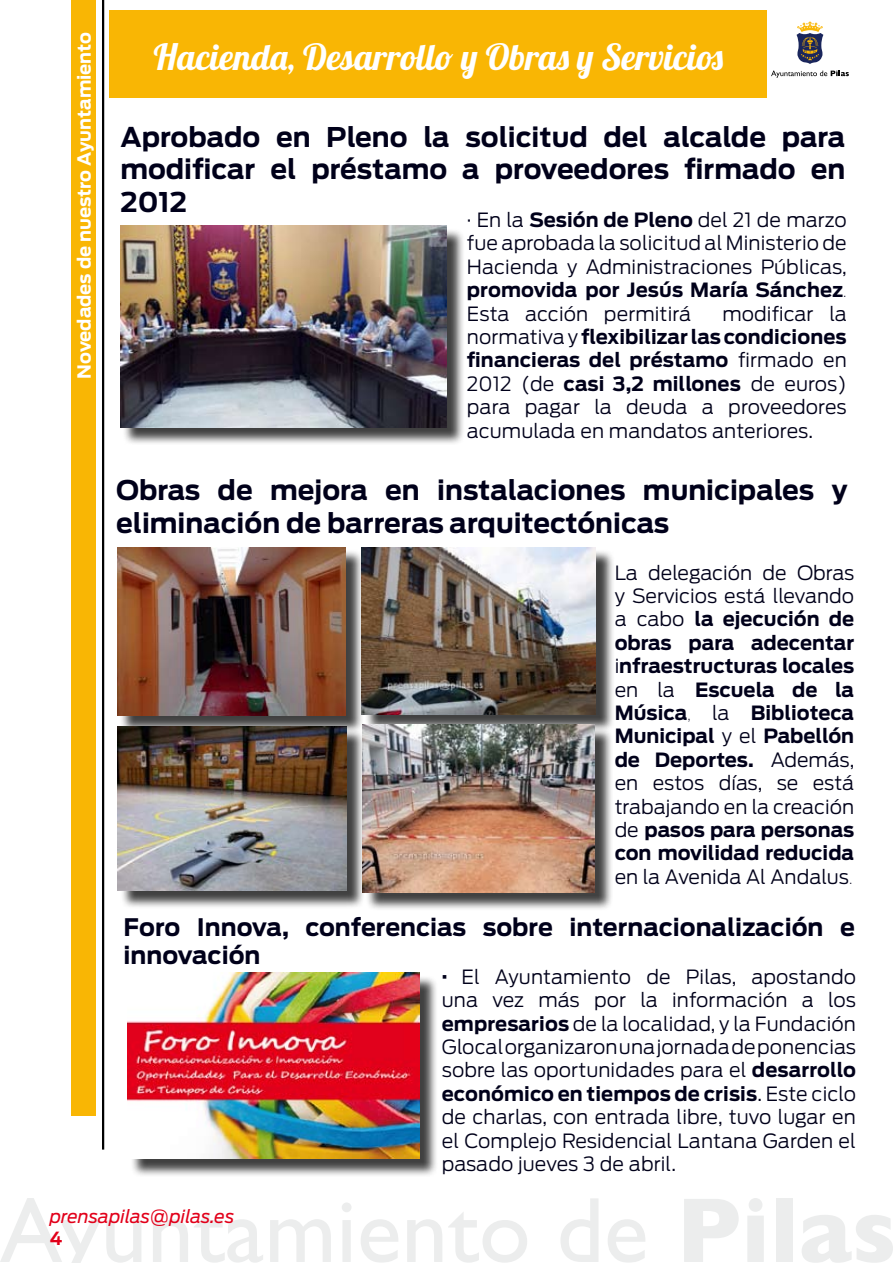
<style>
.page{position:relative;width:893px;height:1263px;background:#fff}
.page>*{position:absolute;margin:0;border:0;box-sizing:border-box;transform-origin:0 0}
.t1{font:36px "Lobster 1.4";color:#fff}
.t2{font:700 27px/32.4px "Antenna";color:#00001a;text-align:justify}
.t3{font:700 24px/28.8px "Antenna";color:#00001a}
.t4{font:300 19.5px/23.4px "Antenna";letter-spacing:.005em;color:#00001a;text-align:justify}
.t5{font:700 19.5px/23.4px "Antenna";color:#00001a;text-align:justify}
.t6{font:700 18px "Antenna";color:#fff}
.t7{font:italic 18px "Antenna";color:#e2001a}
.t8{font:700 18px "Antenna";color:#e2001a}
.s1{font-weight:700}
.s2{font-weight:100}
.s3{font-weight:300}
</style>
<div class="page">
<svg style="left:0;top:1198px;width:141px;height:65px"></svg>
<svg style="left:153px;top:1219px;width:35px;height:43px"></svg>
<svg style="left:194px;top:1212px;width:69px;height:51px"></svg>
<svg style="left:270px;top:1219px;width:61px;height:43px"></svg>
<svg style="left:342px;top:1203px;width:9px;height:59px"></svg>
<svg style="left:361px;top:1219px;width:37px;height:43px"></svg>
<svg style="left:407px;top:1219px;width:35px;height:43px"></svg>
<svg style="left:448px;top:1212px;width:79px;height:51px"></svg>
<svg style="left:561px;top:1198px;width:37px;height:64px"></svg>
<svg style="left:608px;top:1219px;width:37px;height:43px"></svg>
<svg style="left:684px;top:1199px;width:55px;height:63px"></svg>
<svg style="left:747px;top:1198px;width:17px;height:64px"></svg>
<div style="left:776px;top:1199px;width:16px;height:63px;background:#eceded"></div>
<svg style="left:802px;top:1215px;width:91px;height:48px"></svg>
<div style="left:72px;top:0;width:24px;height:1115px;background:#f9b604"></div>
<hr style="left:102px;top:0;width:2px;height:1149px;background:#000">
<svg style="left:771px;top:71px;width:78px;height:7px"></svg>
<svg style="left:796px;top:22px;width:27px;height:42px"></svg>
<div style="left:109px;top:10px;width:658px;height:88px;background:#f9b604"></div>
<div style="left:123px;top:228px;width:349px;height:225px;background:#000;opacity:.75"></div>
<img style="left:120px;top:226px;width:327px;height:201px">
<div style="left:130px;top:975px;width:315px;height:209px;background:#000;opacity:.75"></div>
<img style="left:128px;top:972px;width:292px;height:187px">
<div style="left:119px;top:549px;width:251px;height:191px;background:#000;opacity:.75"></div>
<img style="left:117px;top:547px;width:229px;height:168px">
<div style="left:364px;top:549px;width:257px;height:191px;background:#000;opacity:.75"></div>
<img style="left:362px;top:547px;width:234px;height:167px">
<div style="left:365px;top:727px;width:250px;height:190px;background:#000;opacity:.75"></div>
<img style="left:363px;top:725px;width:231px;height:167px">
<div style="left:120px;top:728px;width:251px;height:188px;background:#000;opacity:.75"></div>
<img style="left:118px;top:726px;width:228px;height:165px">
<p class="t6" style="left:74px;top:379px;width:348px;rotate:-90deg">Novedades de nuestro Ayuntamiento</p>
<h1 class="t1" style="left:154px;top:34px;width:571px">Hacienda, Desarrollo y Obras y Servicios</h1>
<h2 class="t2" style="left:120px;top:121px;width:726px">Aprobado en Pleno la solicitud del alcalde para modificar el préstamo a proveedores firmado en 2012</h2>
<p class="t4" style="left:467px;top:208px;width:382px">· En la <span class="s1">Sesión de Pleno</span> del 21 de marzo fue aprobada la solicitud al Ministerio de Hacienda y Administraciones Públicas, <span class="s1">promovida por Jesús María Sánchez</span><span class="s2">.<br></span>Esta acción permitirá</p>
<p class="t4" style="left:467px;top:302px;width:381px;text-indent:255px">modificar la normativa y <span class="s1">flexibilizar las condiciones financieras del préstamo</span> firmado en 2012 (de <span class="s1">casi 3,2 millones</span> de euros) para pagar la deuda a proveedores acumulada en mandatos anteriores.</p>
<h2 class="t2" style="left:116px;top:474px;width:733px">Obras de mejora en instalaciones municipales y eliminación de barreras arquitectónicas</h2>
<p class="t5" style="left:615px;top:561px;width:241px"><span class="s3">La delegación de Obras y Servicios está llevando a cabo</span> la ejecución de obras para adecentar <span class="s3">i</span>nfraestructuras locales <span class="s3">en la</span> Escuela de la Música<span class="s2">,</span> <span class="s3">la</span> Biblioteca Municipal <span class="s3">y el</span> Pabellón de Deportes. <span class="s3">Además, en estos días, se está trabajando en la creación de</span> pasos para personas con movilidad reducida <span class="s3">en la Avenida Al Andalus</span><span class="s2">.</span></p>
<p class="t3" style="left:124px;top:912px;width:733px">Foro Innova, conferencias sobre internacionalización e innovación</p>
<p class="t4" style="left:442px;top:965px;width:416px"><span class="s1">·</span> El Ayuntamiento de Pilas, apostando una vez más por la información a los <span class="s1">empresarios</span> de la localidad, y la Fundación Glocal organizaron una jornada de ponencias sobre las oportunidades para el <span class="s1">desarrollo económico en tiempos de crisis</span>. Este ciclo de charlas, con entrada libre, tuvo lugar en el Complejo Residencial Lantana Garden el pasado jueves 3 de abril.</p>
<p class="t7" style="left:50px;top:1206px;width:186px">prensapilas@pilas.es</p>
<p class="t8" style="left:50px;top:1228px;width:14px">4</p>
</div>
